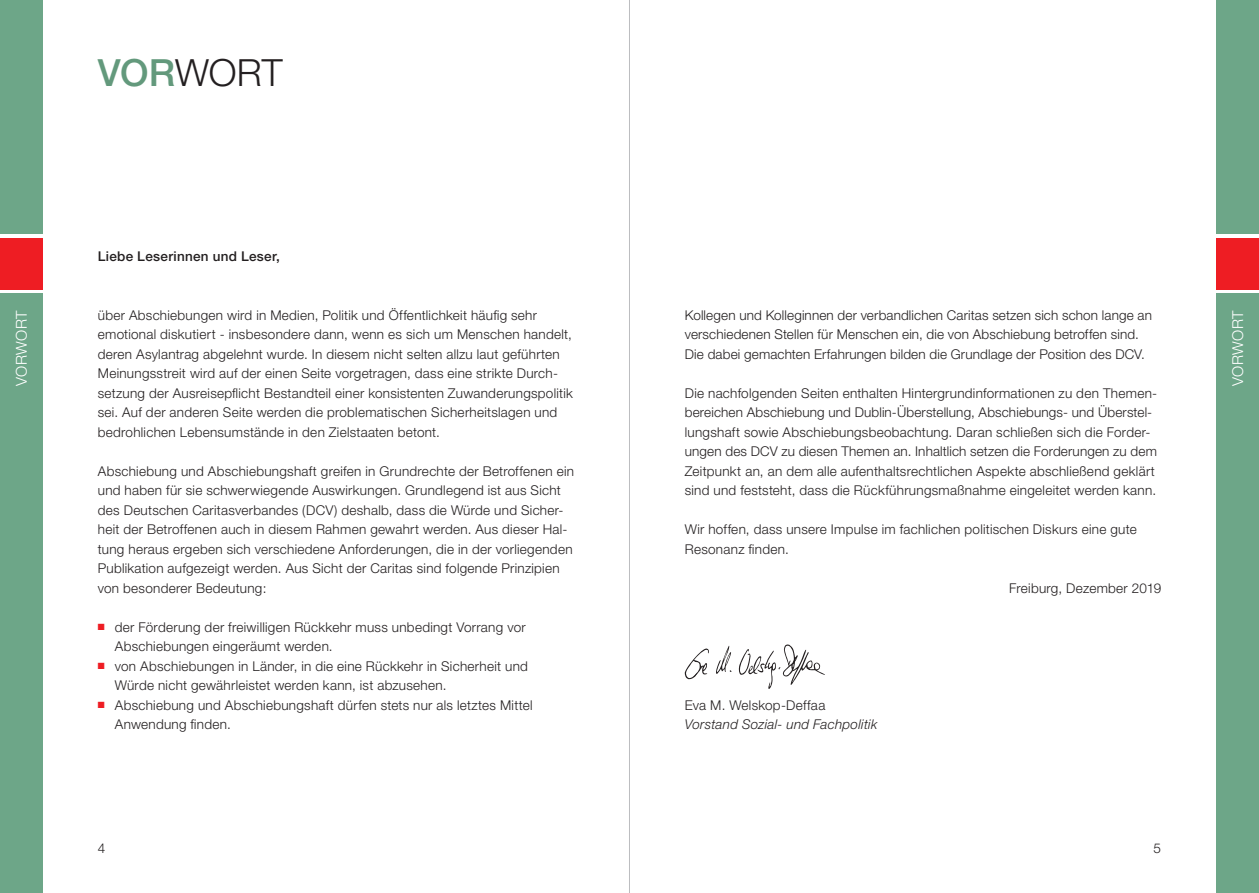
<style>
.page{position:relative;width:1259px;height:893px;background:#fff}
.page>*{position:absolute;margin:0;border:0;box-sizing:border-box;transform-origin:0 0}
.t1{font:300 37.5px "Helvetica Neue";color:#231f20}
.t2{font:300 15px "Helvetica Neue";letter-spacing:.03em;color:#fff}
.t3{font:300 13.5px/19.5px "Helvetica Neue";letter-spacing:.02em;color:#231f20}
.t4{font:italic 300 13.5px "Helvetica Neue";letter-spacing:.02em;color:#231f20}
.t5{font:500 13.5px "Helvetica Neue";color:#231f20}
.s1{font-weight:500;color:#63997c}
.s2{color:#ee1d23}
</style>
<div class="page">
<div style="left:1216px;top:293px;width:43px;height:600px;background:#6da688"></div>
<div style="left:1216px;top:0;width:43px;height:234px;background:#6da688"></div>
<div style="left:1216px;top:238px;width:43px;height:51px;background:#ee1d23"></div>
<div style="left:0;top:293px;width:43px;height:600px;background:#6da688"></div>
<div style="left:0;top:238px;width:43px;height:51px;background:#ee1d23"></div>
<div style="left:0;top:0;width:43px;height:234px;background:#6da688"></div>
<svg style="left:684px;top:646px;width:47px;height:33px"></svg>
<svg style="left:738px;top:644px;width:87px;height:45px"></svg>
<hr style="left:629px;top:0;width:1px;height:893px;background:#bcbdc0">
<p class="t2" style="left:12px;top:386px;width:78px;rotate:-90deg">Vorwort</p>
<h1 class="t1" style="left:98px;top:50px;width:186px"><span class="s1">Vor</span>wort</h1>
<p class="t5" style="left:98px;top:248px;width:184px">Liebe Leserinnen und Leser,</p>
<p class="t3" style="left:98px;top:305px;width:476px">über Abschiebungen wird in Medien, Politik und Öffentlichkeit häufig sehr emotional diskutiert - insbesondere dann, wenn es sich um Menschen handelt, deren Asylantrag abgelehnt wurde. In diesem nicht selten allzu laut geführten Meinungsstreit wird auf der einen Seite vorgetragen, dass eine strikte Durch&shy;setzung der Ausreisepflicht Bestandteil einer konsistenten Zuwanderungspolitik sei. Auf der anderen Seite werden die problematischen Sicherheitslagen und bedrohlichen Lebensumstände in den Zielstaaten betont.</p>
<p class="t3" style="left:98px;top:461px;width:478px">Abschiebung und Abschiebungshaft greifen in Grundrechte der Betroffenen ein und haben für sie schwerwiegende Auswirkungen. Grundlegend ist aus Sicht des Deutschen Caritasverbandes (DCV) deshalb, dass die Würde und Sicher&shy;heit der Betroffenen auch in diesem Rahmen gewahrt werden. Aus dieser Hal&shy;tung heraus ergeben sich verschiedene Anforderungen, die in der vorliegenden Publikation aufgezeigt werden. Aus Sicht der Caritas sind folgende Prinzipien von besonderer Bedeutung:</p>
<p class="t3" style="left:115px;top:617px;width:412px;text-indent:-17px"><span class="s2">■</span> der Förderung der freiwilligen Rückkehr muss unbedingt Vorrang vor<br>Abschiebungen eingeräumt werden.</p>
<p class="t3" style="left:115px;top:656px;width:414px;text-indent:-17px"><span class="s2">■</span> von Abschiebungen in Länder, in die eine Rückkehr in Sicherheit und<br>Würde nicht gewährleistet werden kann, ist abzusehen.</p>
<p class="t3" style="left:115px;top:695px;width:419px;text-indent:-17px"><span class="s2">■</span> Abschiebung und Abschiebungshaft dürfen stets nur als letztes Mittel<br>Anwendung finden.</p>
<p class="t3" style="left:98px;top:838px;width:9px">4</p>
<p class="t3" style="left:685px;top:305px;width:469px">Kollegen und Kolleginnen der verbandlichen Caritas setzen sich schon lange an verschiedenen Stellen für Menschen ein, die von Abschiebung betroffen sind.<br>Die dabei gemachten Erfahrungen bilden die Grundlage der Position des DCV.</p>
<p class="t3" style="left:685px;top:383px;width:474px">Die nachfolgenden Seiten enthalten Hintergrundinformationen zu den Themen&shy;bereichen Abschiebung und Dublin-Überstellung, Abschiebungs- und Überstel&shy;lungshaft sowie Abschiebungsbeobachtung. Daran schließen sich die Forder&shy;ungen des DCV zu diesen Themen an. Inhaltlich setzen die Forderungen zu dem Zeitpunkt an, an dem alle aufenthaltsrechtlichen Aspekte abschließend geklärt sind und feststeht, dass die Rückführungsmaßnahme eingeleitet werden kann.</p>
<p class="t3" style="left:685px;top:519px;width:453px">Wir hoffen, dass unsere Impulse im fachlichen politischen Diskurs eine gute<br>Resonanz finden.</p>
<p class="t3" style="left:1009px;top:578px;width:153px">Freiburg, Dezember 2019</p>
<p class="t3" style="left:685px;top:695px;width:142px">Eva M. Welskop-Deffaa</p>
<p class="t4" style="left:685px;top:716px;width:194px">Vorstand Sozial- und Fachpolitik</p>
<p class="t3" style="left:1153px;top:838px;width:9px">5</p>
<p class="t2" style="left:1228px;top:386px;width:78px;rotate:-90deg">Vorwort</p>
</div>
